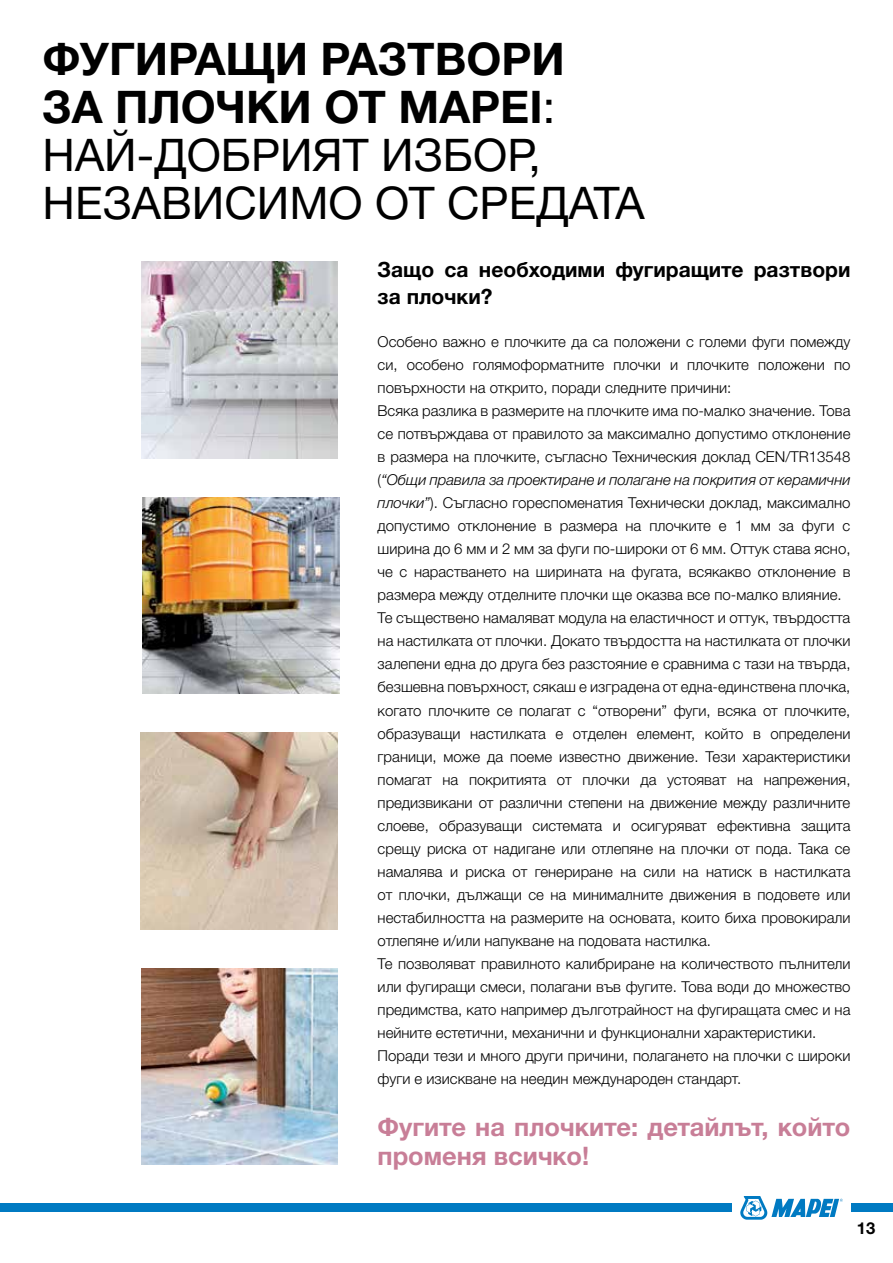
<style>
.page{position:relative;width:893px;height:1263px;background:#fff}
.page>*{position:absolute;margin:0;border:0;box-sizing:border-box;transform-origin:0 0}
.t1{font:45px/48px "Helvetica Neue LTW1 G";color:#000}
.t2{font:700 25.5px/29.1px "Helvetica Neue LTW1 G";color:#c87e97}
.t3{font:700 21px/27.3px "Helvetica Neue LTW1 G";color:#000}
.t4{font:700 16.5px "Helvetica Neue LTW1 G";color:#000}
.t5{font:300 15px/23.1px "Helvetica Neue LTW1 G";color:#000}
.s1{font-weight:700}
.s2{font-style:italic}
</style>
<div class="page">
<svg style="left:740px;top:1196px;width:103px;height:24px"></svg>
<div style="left:0;top:1204px;width:732px;height:8px;background:#007ac2"></div>
<div style="left:851px;top:1204px;width:42px;height:8px;background:#007ac2"></div>
<img style="left:141px;top:261px;width:197px;height:197px">
<img style="left:142px;top:497px;width:197px;height:197px">
<img style="left:141px;top:968px;width:197px;height:197px">
<img style="left:141px;top:733px;width:196px;height:196px">
<h1 class="t1" style="left:43px;top:34px;width:604px"><span class="s1">ФУГИРАЩИ РАЗТВОРИ<br>ЗА ПЛОЧКИ ОТ MAPEI</span>:<br>НАЙ-ДОБРИЯТ ИЗБОР,<br>НЕЗАВИСИМО ОТ СРЕДАТА</h1>
<h3 class="t3" style="left:378px;top:255px;width:474px">Защо са необходими фугиращите разтвори за плочки?</h3>
<p class="t5" style="left:378px;top:330px;width:474px">Особено важно е плочките да са положени с големи фуги помежду си, особено голямоформатните плочки и плочките положени по повърхности на открито, поради следните причини:<br>Всяка разлика в размерите на плочките има по-малко значение. Това се потвърждава от правилото за максимално допустимо отклонение в размера на плочките, съгласно Техническия доклад CEN/TR13548 (<span class="s2">“Общи правила за проектиране и полагане на покрития от керамични плочки”</span>). Съгласно гореспоменатия Технически доклад, максимално допустимо отклонение в размера на плочките е 1 мм за фуги с ширина до 6 мм и 2 мм за фуги по-широки от 6 мм. Оттук става ясно, че с нарастването на ширината на фугата, всякакво отклонение в размера между отделните плочки ще оказва все по-малко влияние.<br>Те съществено намаляват модула на еластичност и оттук, твърдостта на настилката от плочки. Докато твърдостта на настилката от плочки залепени една до друга без разстояние е сравнима с тази на твърда, безшевна повърхност, сякаш е изградена от една-единствена плочка, когато плочките се полагат с “отворени” фуги, всяка от плочките, образуващи настилката е отделен елемент, който в определени граници, може да поеме известно движение. Тези характеристики помагат на покритията от плочки да устояват на напрежения, предизвикани от различни степени на движение между различните слоеве, образуващи системата и осигуряват ефективна защита срещу риска от надигане или отлепяне на плочки от пода. Така се намалява и риска от генериране на сили на натиск в настилката от плочки, дължащи се на минималните движения в подовете или нестабилността на размерите на основата, които биха провокирали отлепяне и/или напукване на подовата настилка.<br>Те позволяват правилното калибриране на количеството пълнители или фугиращи смеси, полагани във фугите. Това води до множество предимства, като например дълготрайност на фугиращата смес и на нейните естетични, механични и функционални характеристики.<br>Поради тези и много други причини, полагането на плочки с широки фуги е изискване на неедин международен стандарт.</p>
<h2 class="t2" style="left:378px;top:1112px;width:474px">Фугите на плочките: детайлът, който променя всичко!</h2>
<p class="t4" style="left:857px;top:1218px;width:20px">13</p>
</div>
